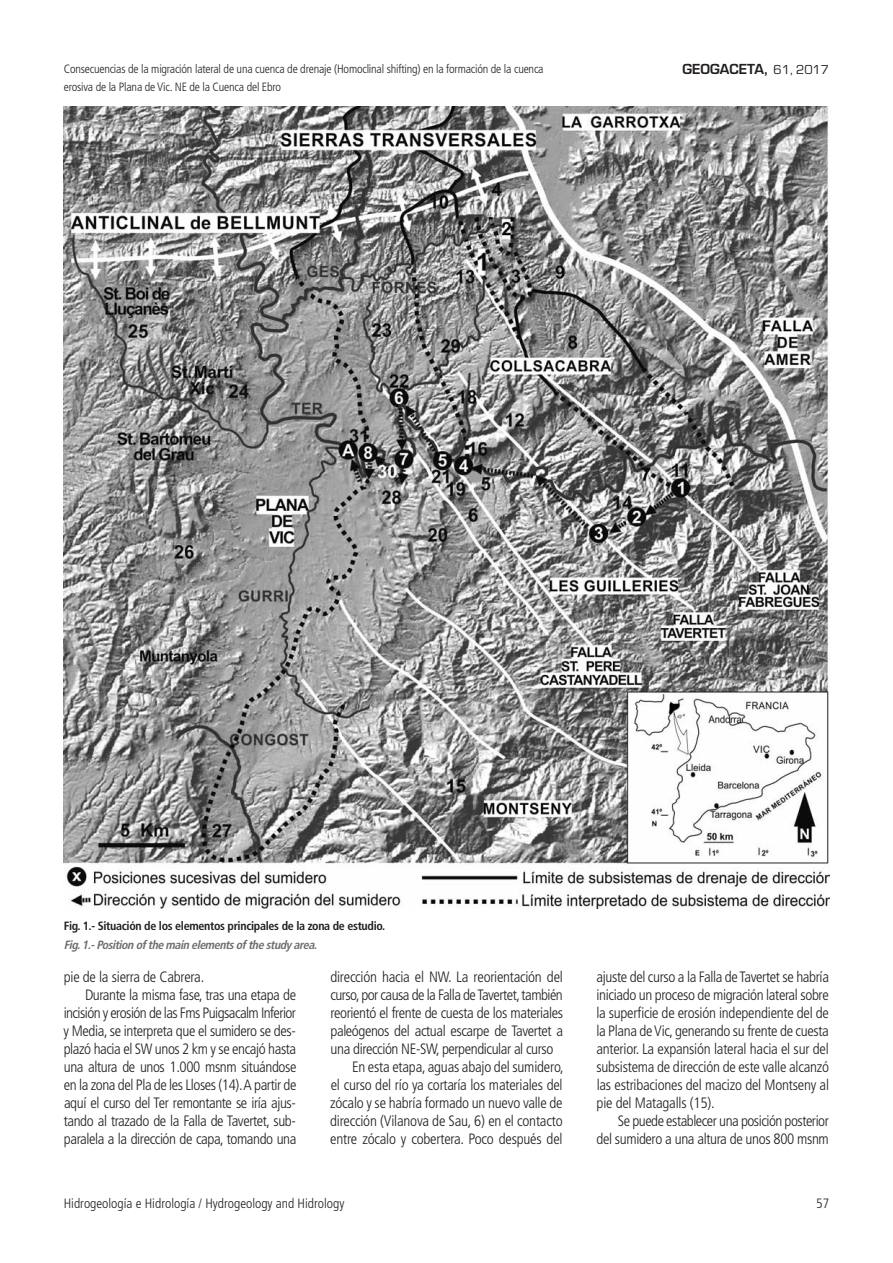
<style>
.page{position:relative;width:893px;height:1263px;background:#fff}
.page>*{position:absolute;margin:0;border:0;box-sizing:border-box;transform-origin:0 0}
.t1{font:300 condensed 15px/18px "Frutiger LT Std";letter-spacing:-.025em;color:#231f20;text-align:justify}
.t2{font:300 condensed 13.5px "Frutiger LT Std";color:#231f20}
.t3{font:600 13.5px "Eurostile";color:#231f20}
.t4{font:300 condensed 12px/18px "Frutiger LT Std";letter-spacing:-.015em;color:#231f20}
.t5{font:700 condensed 12px "Frutiger";letter-spacing:-.025em;color:#231f20}
.t6{font:italic 700 condensed 12px "Frutiger";color:#6c6d70}
.s1{font-weight:400}
</style>
<div class="page">
<img style="left:64px;top:106px;width:765px;height:802px">
<p class="t4" style="left:64px;top:61px;width:481px">Consecuencias de la migración lateral de una cuenca de drenaje (Homoclinal shifting) en la formación de la cuenca erosiva de la Plana de Vic. NE de la Cuenca del Ebro</p>
<p class="t3" style="left:682px;top:64px;width:148px">GEOGACETA, <span class="s1">61, 2017</span></p>
<p class="t5" style="left:64px;top:921px;width:323px">Fig. 1.- Situación de los elementos principales de la zona de estudio.</p>
<p class="t6" style="left:64px;top:939px;width:257px">Fig.1.-Position of the main elementsof the study area.</p>
<p class="t1" style="left:64px;top:968px;width:142px">pie de la sierra de Cabrera.</p>
<p class="t1" style="left:85px;top:986px;width:213px">Durante la misma fase, tras una etapa de</p>
<p class="t1" style="left:64px;top:1004px;width:234px">incisión y erosión de las Fms Puigsacalm Inferior</p>
<p class="t1" style="left:64px;top:1022px;width:234px">y Media, se interpreta que el sumidero se des-</p>
<p class="t1" style="left:64px;top:1040px;width:234px">plazó hacia el SW unos 2 km y se encajó hasta</p>
<p class="t1" style="left:64px;top:1058px;width:234px">una altura de unos 1.000 msnm situándose</p>
<p class="t1" style="left:64px;top:1076px;width:234px">en la zona del Pla de les Lloses (14). A partir de</p>
<p class="t1" style="left:64px;top:1094px;width:233px">aquí el curso del Ter remontante se iría ajus-</p>
<p class="t1" style="left:64px;top:1112px;width:234px">tando al trazado de la Falla de Tavertet, sub-</p>
<p class="t1" style="left:64px;top:1130px;width:234px">paralela a la dirección de capa, tomando una</p>
<p class="t1" style="left:330px;top:968px;width:234px">dirección hacia el NW. La reorientación del</p>
<p class="t1" style="left:330px;top:986px;width:234px">curso, por causa de la Falla de Tavertet, también</p>
<p class="t1" style="left:330px;top:1004px;width:234px">reorientó el frente de cuesta de los materiales</p>
<p class="t1" style="left:331px;top:1022px;width:234px">paleógenos del actual escarpe de Tavertet a</p>
<p class="t1" style="left:331px;top:1040px;width:224px">una dirección NE-SW, perpendicular al curso</p>
<p class="t1" style="left:352px;top:1058px;width:213px">En esta etapa, aguas abajo del sumidero,</p>
<p class="t1" style="left:331px;top:1076px;width:233px">el curso del río ya cortaría los materiales del</p>
<p class="t1" style="left:330px;top:1094px;width:234px">zócalo y se habría formado un nuevo valle de</p>
<p class="t1" style="left:330px;top:1112px;width:234px">dirección (Vilanova de Sau, 6) en el contacto</p>
<p class="t1" style="left:330px;top:1130px;width:234px">entre zócalo y cobertera. Poco después del</p>
<p class="t1" style="left:596px;top:968px;width:234px">ajuste del curso a la Falla de Tavertet se habría iniciado un proceso de migración lateral sobre la superficie de erosión independiente del de la Plana de Vic, generando su frente de cuesta anterior. La expansión lateral hacia el sur del subsistema de dirección de este valle alcanzó las estribaciones del macizo del Montseny al pie del Matagalls (15).</p>
<p class="t1" style="left:596px;top:1112px;width:234px;text-align:right">Se puede establecer una posición posterior<br>del sumidero a una altura de unos 800 msnm</p>
<p class="t2" style="left:64px;top:1198px;width:282px">Hidrogeología e Hidrología / Hydrogeology and Hidrology</p>
<p class="t2" style="left:816px;top:1198px;width:14px">57</p>
</div>
